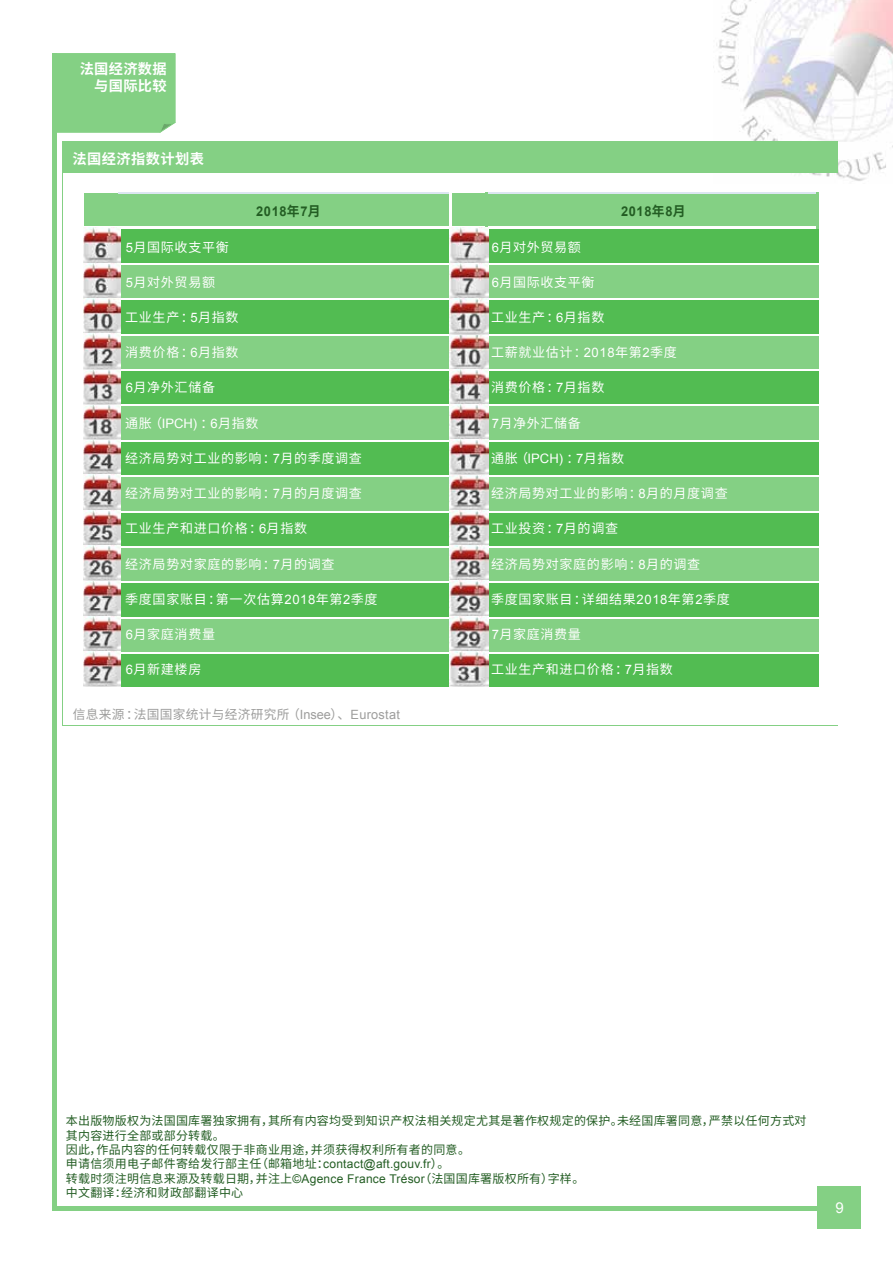
<style>
.page{position:relative;width:893px;height:1263px;background:#fff}
.page>*{position:absolute;margin:0;border:0;box-sizing:border-box;transform-origin:0 0}
.t1{font:15px "Arial";color:#fff}
.t2{font:700 14.25px/17.1px "Noto Sans SC";letter-spacing:.02em;color:#fff;text-align:right}
.t3{font:700 13.5px "Arial";letter-spacing:.05em;color:#235d23;scale:.95 1}
.t4{font:13.05px "Noto Sans SC";letter-spacing:.05em;color:#fff}
.t5{font:12.75px "Noto Sans SC";letter-spacing:.02em;color:#9d9d9c}
.t6{font:12px/14.4px "Noto Sans SC";letter-spacing:.02em;color:#235d23}
.s1{font-family:"Noto Sans SC"}
.s2{font-family:"Arial"}
</style>
<div class="page">
<img style="left:713px;top:0;width:180px;height:181px">
<div style="left:63px;top:142px;width:775px;height:31px;background:#84d084"></div>
<hr style="left:63px;top:173px;width:1px;height:518px;background:#84d084">
<hr style="left:63px;top:691px;width:1px;height:35px;background:#84d084">
<hr style="left:63px;top:726px;width:775px;height:1px;background:#84d084">
<div style="left:52px;top:54px;width:5px;height:1157px;background:#84d084"></div>
<div style="left:52px;top:1206px;width:788px;height:5px;background:#84d084"></div>
<div style="left:54px;top:53px;width:122px;height:80px;background:#84d084"></div>
<div style="left:818px;top:1186px;width:42px;height:43px;background:#84d084"></div>
<div style="left:83px;top:194px;width:736px;height:35px;background:#84d084"></div>
<div style="left:119px;top:228px;width:332px;height:36px;background:#52bc52"></div>
<div style="left:486px;top:228px;width:333px;height:36px;background:#52bc52"></div>
<div style="left:119px;top:263px;width:332px;height:37px;background:#84d084"></div>
<div style="left:486px;top:263px;width:333px;height:37px;background:#84d084"></div>
<div style="left:119px;top:299px;width:332px;height:36px;background:#52bc52"></div>
<div style="left:486px;top:299px;width:333px;height:36px;background:#52bc52"></div>
<div style="left:119px;top:334px;width:332px;height:36px;background:#84d084"></div>
<div style="left:486px;top:334px;width:333px;height:36px;background:#84d084"></div>
<div style="left:119px;top:369px;width:332px;height:37px;background:#52bc52"></div>
<div style="left:486px;top:369px;width:333px;height:37px;background:#52bc52"></div>
<div style="left:119px;top:405px;width:332px;height:36px;background:#84d084"></div>
<div style="left:486px;top:405px;width:333px;height:36px;background:#84d084"></div>
<div style="left:119px;top:440px;width:332px;height:37px;background:#52bc52"></div>
<div style="left:486px;top:440px;width:333px;height:37px;background:#52bc52"></div>
<div style="left:119px;top:476px;width:332px;height:36px;background:#84d084"></div>
<div style="left:486px;top:476px;width:333px;height:36px;background:#84d084"></div>
<div style="left:119px;top:511px;width:332px;height:36px;background:#52bc52"></div>
<div style="left:486px;top:511px;width:333px;height:36px;background:#52bc52"></div>
<div style="left:119px;top:546px;width:332px;height:37px;background:#84d084"></div>
<div style="left:486px;top:546px;width:333px;height:37px;background:#84d084"></div>
<div style="left:119px;top:582px;width:332px;height:36px;background:#52bc52"></div>
<div style="left:486px;top:582px;width:333px;height:36px;background:#52bc52"></div>
<div style="left:119px;top:617px;width:332px;height:37px;background:#84d084"></div>
<div style="left:486px;top:617px;width:333px;height:37px;background:#84d084"></div>
<div style="left:119px;top:652px;width:332px;height:37px;background:#52bc52"></div>
<div style="left:450px;top:652px;width:38px;height:37px;background:#fff"></div>
<div style="left:486px;top:652px;width:333px;height:37px;background:#52bc52"></div>
<hr style="left:119px;top:192px;width:330px;height:2px;background:#dce6f1">
<hr style="left:488px;top:192px;width:329px;height:2px;background:#dce6f1">
<hr style="left:83px;top:227px;width:402px;height:2px;background:#fff">
<hr style="left:488px;top:227px;width:329px;height:2px;background:#fff">
<hr style="left:119px;top:263px;width:332px;height:1px;background:#fff">
<hr style="left:119px;top:299px;width:332px;height:1px;background:#fff">
<hr style="left:119px;top:334px;width:332px;height:1px;background:#fff">
<hr style="left:119px;top:369px;width:332px;height:1px;background:#fff">
<hr style="left:119px;top:405px;width:332px;height:1px;background:#fff">
<hr style="left:119px;top:440px;width:332px;height:1px;background:#fff">
<hr style="left:119px;top:476px;width:332px;height:1px;background:#fff">
<hr style="left:119px;top:511px;width:332px;height:1px;background:#fff">
<hr style="left:119px;top:546px;width:332px;height:1px;background:#fff">
<hr style="left:119px;top:582px;width:332px;height:1px;background:#fff">
<hr style="left:119px;top:617px;width:332px;height:1px;background:#fff">
<hr style="left:119px;top:652px;width:332px;height:2px;background:#fff">
<hr style="left:119px;top:688px;width:332px;height:1px;background:#fff">
<hr style="left:449px;top:192px;width:2px;height:37px;background:#fff">
<hr style="left:485px;top:192px;width:3px;height:37px;background:#84d084">
<hr style="left:817px;top:192px;width:2px;height:37px;background:#84d084">
<hr style="left:486px;top:263px;width:333px;height:1px;background:#fff">
<hr style="left:486px;top:299px;width:333px;height:1px;background:#fff">
<hr style="left:486px;top:334px;width:333px;height:1px;background:#fff">
<hr style="left:486px;top:369px;width:333px;height:1px;background:#fff">
<hr style="left:486px;top:405px;width:333px;height:1px;background:#fff">
<hr style="left:486px;top:440px;width:333px;height:1px;background:#fff">
<hr style="left:486px;top:476px;width:333px;height:1px;background:#fff">
<hr style="left:486px;top:511px;width:333px;height:1px;background:#fff">
<hr style="left:486px;top:546px;width:333px;height:1px;background:#fff">
<hr style="left:486px;top:582px;width:333px;height:1px;background:#fff">
<hr style="left:486px;top:617px;width:333px;height:1px;background:#fff">
<hr style="left:486px;top:652px;width:333px;height:2px;background:#fff">
<hr style="left:486px;top:688px;width:333px;height:1px;background:#fff">
<img style="left:449px;top:228px;width:39px;height:459px">
<img style="left:83px;top:228px;width:38px;height:459px">
<p class="t2" style="left:80px;top:61px;width:88px">法国经济数据与国际比较</p>
<p class="t2" style="left:72px;top:151px;width:133px">法国经济指数计划表</p>
<p class="t3" style="left:256px;top:202px;width:70px">2018<span class="s1">年</span>7<span class="s1">月</span></p>
<p class="t3" style="left:621px;top:202px;width:70px">2018<span class="s1">年</span>8<span class="s1">月</span></p>
<p class="t4" style="left:126px;top:239px;width:104px"><span class="s2">5</span>月国际收支平衡</p>
<p class="t4" style="left:126px;top:275px;width:91px"><span class="s2">5</span>月对外贸易额</p>
<p class="t4" style="left:125px;top:310px;width:115px">工业生产：<span class="s2">5</span>月指数</p>
<p class="t4" style="left:125px;top:345px;width:115px">消费价格：<span class="s2">6</span>月指数</p>
<p class="t4" style="left:126px;top:380px;width:91px"><span class="s2">6</span>月净外汇储备</p>
<p class="t4" style="left:125px;top:415px;width:135px">通胀（<span class="s2">IPCH)</span> ：<span class="s2">6</span>月指数</p>
<p class="t4" style="left:125px;top:451px;width:238px">经济局势对工业的影响：<span class="s2">7</span>月的季度调查</p>
<p class="t4" style="left:125px;top:486px;width:238px">经济局势对工业的影响：<span class="s2">7</span>月的月度调查</p>
<p class="t4" style="left:125px;top:521px;width:183px">工业生产和进口价格：<span class="s2">6</span>月指数</p>
<p class="t4" style="left:125px;top:556px;width:211px">经济局势对家庭的影响：<span class="s2">7</span>月的调查</p>
<p class="t4" style="left:125px;top:592px;width:254px">季度国家账目：第一次估算<span class="s2">2018</span>年第<span class="s2">2</span>季度</p>
<p class="t4" style="left:126px;top:627px;width:91px"><span class="s2">6</span>月家庭消费量</p>
<p class="t4" style="left:126px;top:662px;width:77px"><span class="s2">6</span>月新建楼房</p>
<p class="t5" style="left:73px;top:707px;width:329px">信息来源：法国国家统计与经济研究所（<span class="s2">Insee</span>）、<span class="s2">Eurostat</span></p>
<p class="t4" style="left:492px;top:239px;width:91px"><span class="s2">6</span>月对外贸易额</p>
<p class="t4" style="left:492px;top:275px;width:104px"><span class="s2">6</span>月国际收支平衡</p>
<p class="t4" style="left:491px;top:310px;width:115px">工业生产：<span class="s2">6</span>月指数</p>
<p class="t4" style="left:491px;top:345px;width:187px">工薪就业估计：<span class="s2">2018</span>年第<span class="s2">2</span>季度</p>
<p class="t4" style="left:491px;top:380px;width:115px">消费价格：<span class="s2">7</span>月指数</p>
<p class="t4" style="left:492px;top:416px;width:91px"><span class="s2">7</span>月净外汇储备</p>
<p class="t4" style="left:491px;top:451px;width:135px">通胀（<span class="s2">IPCH)</span> ：<span class="s2">7</span>月指数</p>
<p class="t4" style="left:491px;top:486px;width:238px">经济局势对工业的影响：<span class="s2">8</span>月的月度调查</p>
<p class="t4" style="left:491px;top:521px;width:129px">工业投资：<span class="s2">7</span>月的调查</p>
<p class="t4" style="left:491px;top:556px;width:211px">经济局势对家庭的影响：<span class="s2">8</span>月的调查</p>
<p class="t4" style="left:491px;top:592px;width:240px">季度国家账目：详细结果<span class="s2">2018</span>年第<span class="s2">2</span>季度</p>
<p class="t4" style="left:492px;top:627px;width:91px"><span class="s2">7</span>月家庭消费量</p>
<p class="t4" style="left:491px;top:662px;width:183px">工业生产和进口价格：<span class="s2">7</span>月指数</p>
<p class="t6" style="left:66px;top:1114px;width:742px">本出版物版权为法国国库署独家拥有，其所有内容均受到知识产权法相关规定尤其是著作权规定的保护。未经国库署同意，严禁以任何方式对其内容进行全部或部分转载。<br>因此，作品内容的任何转载仅限于非商业用途，并须获得权利所有者的同意。<br>申请信须用电子邮件寄给发行部主任（邮箱地址：<span class="s2">contact@aft.gouv.fr</span>）。<br>转载时须注明信息来源及转载日期，并注上<span class="s2">©Agence France Trésor</span>（法国国库署版权所有）字样。<br>中文翻译：经济和财政部翻译中心</p>
<p class="t1" style="left:835px;top:1198px;width:10px">9</p>
</div>
